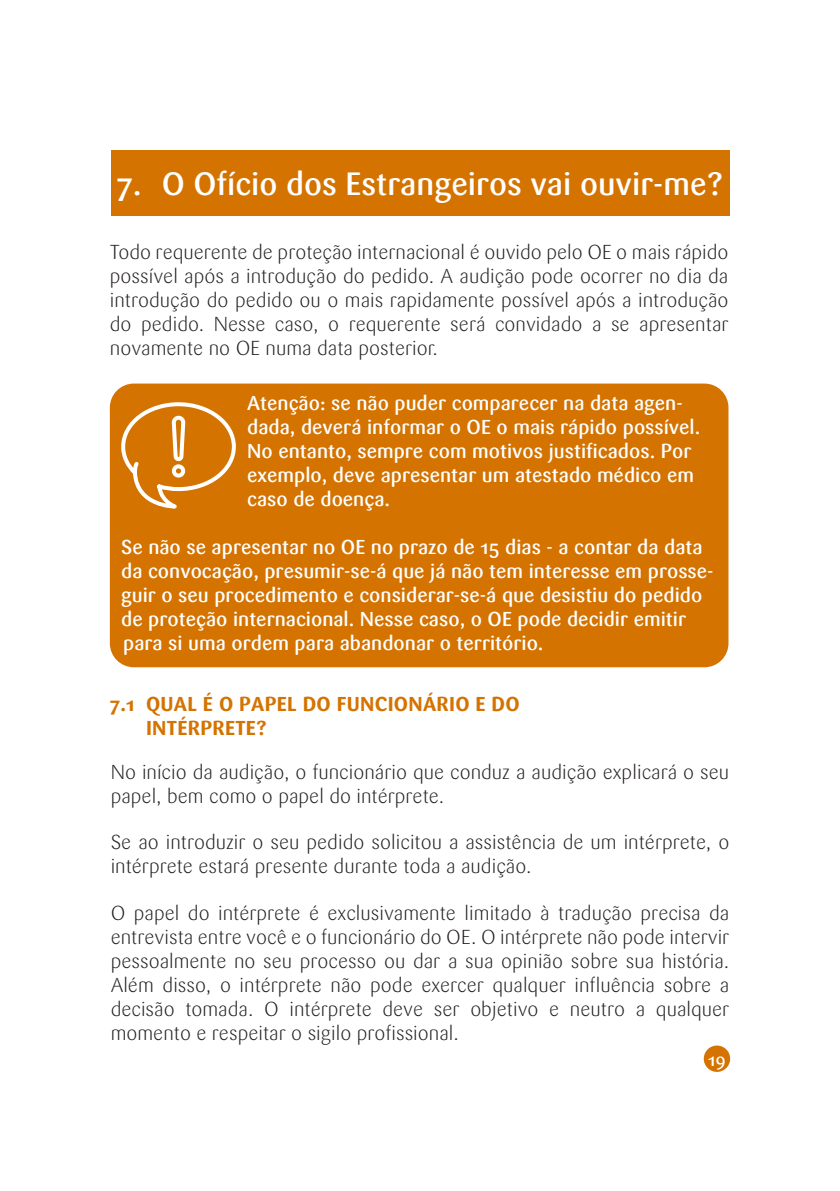
<style>
.page{position:relative;width:840px;height:1191px;background:#fff}
.page>*{position:absolute;margin:0;border:0;box-sizing:border-box;transform-origin:0 0}
.t1{font:500 32px "Sari";color:#fff}
.Corps_de_texte{font:300 20px/24px "Sari";color:#231f20;text-align:justify}
.Style_de_paragraphe_3{font:500 20px/24px "Sari";color:#fff}
.t2{font:700 20px/24px "Sari";letter-spacing:.015em;color:#d47300}
.t3{font:500 18px "Sari";color:#fff}
</style>
<div class="page">
<div style="left:703px;top:1045px;width:26px;height:26px;background:#d47300;border-radius:50%"></div>
<div style="left:111px;top:150px;width:618px;height:65px;background:#d47300"></div>
<div style="left:110px;top:383px;width:618px;height:284px;background:#d47300;border-radius:24px"></div>
<svg style="left:121px;top:402px;width:115px;height:107px"></svg>
<p class="t1" style="left:116px;top:165px;width:608px">7. O Ofício dos Estrangeiros vai ouvir-me?</p>
<p class="Corps_de_texte" style="left:110px;top:240px;width:620px">Todo requerente de proteção internacional é ouvido pelo OE o mais rápido possível após a introdução do pedido. A audição pode ocorrer no dia da introdução do pedido ou o mais rapidamente possível após a introdução do pedido. Nesse caso, o requerente será convidado a se apresentar novamente no OE numa data posterior.</p>
<p class="Style_de_paragraphe_3" style="left:247px;top:391px;width:454px">Atenção: se não puder comparecer na data agen&shy;dada, deverá informar o OE o mais rápido possível.<br>No entanto, sempre com motivos justificados. Por exemplo, deve apresentar um atestado médico em caso de doença.</p>
<p class="Style_de_paragraphe_3" style="left:121px;top:535px;width:593px">Se não se apresentar no OE no prazo de 15 dias - a contar da data da convocação, presumir-se-á que já não tem interesse em prosse&shy;guir o seu procedimento e considerar-se-á que desistiu do pedido de proteção internacional. Nesse caso, o OE pode decidir emitir para si uma ordem para abandonar o território.</p>
<p class="t2" style="left:146px;top:692px;width:375px;text-indent:-36px">7.1 QUAL É O PAPEL DO FUNCIONÁRIO E DO<br>INTÉRPRETE?</p>
<p class="Corps_de_texte" style="left:111px;top:760px;width:619px">No início da audição, o funcionário que conduz a audição explicará o seu papel, bem como o papel do intérprete.</p>
<p class="Corps_de_texte" style="left:111px;top:830px;width:619px">Se ao introduzir o seu pedido solicitou a assistência de um intérprete, o intérprete estará presente durante toda a audição.</p>
<p class="Corps_de_texte" style="left:111px;top:901px;width:620px">O papel do intérprete é exclusivamente limitado à tradução precisa da entrevista entre você e o funcionário do OE. O intérprete não pode intervir pessoalmente no seu processo ou dar a sua opinião sobre sua história.<br>Além disso, o intérprete não pode exercer qualquer influência sobre a decisão tomada. O intérprete deve ser objetivo e neutro a qualquer momento e respeitar o sigilo profissional.</p>
<p class="t3" style="left:707px;top:1048px;width:19px">19</p>
</div>
